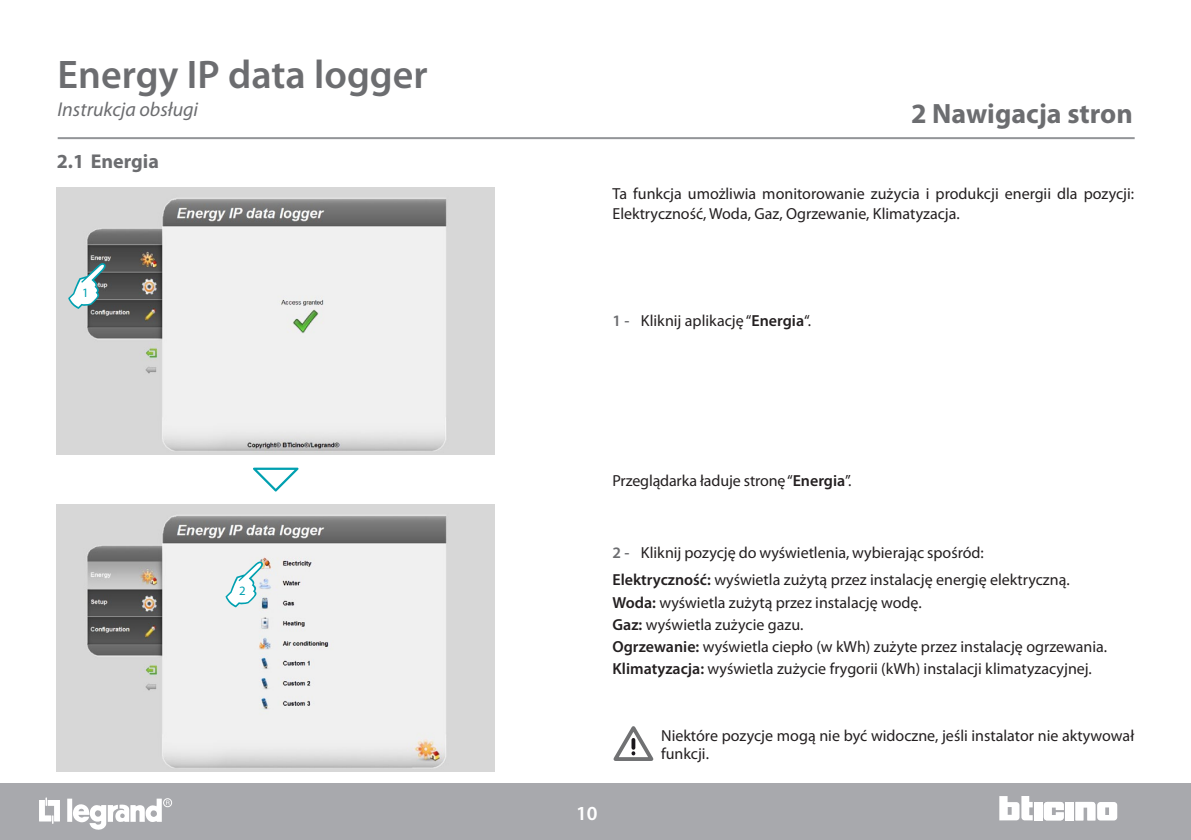
<style>
.page{position:relative;width:1191px;height:840px;background:#fff}
.page>*{position:absolute;margin:0;border:0;box-sizing:border-box;transform-origin:0 0}
.t1{font:600 40px "Myriad Pro";color:#6c6d70}
.t2{font:700 28px "Myriad Pro";color:#6c6d70}
.t3{font:italic 20px "Myriad Pro";color:#6c6d70}
.t4{font:700 20px "Myriad Pro";color:#6c6d70}
.t5{font:600 20px "Myriad Pro";color:#fff}
.t6{font:16px/22px "Myriad Pro";color:#231f20}
.t7{font:12.8px "Myriad Pro";color:#00a0b0}
.s1{font-weight:600;color:#6c6d70}
.s2{font-weight:600}
</style>
<div class="page">
<hr style="left:58px;top:137px;width:1076px;height:2px;background:#939598">
<div style="left:0;top:783px;width:1191px;height:56px;background:#a8a9ad"></div>
<div style="left:1034px;top:801px;width:8px;height:18px;background:#fff"></div>
<div style="left:1065px;top:801px;width:8px;height:18px;background:#fff"></div>
<svg style="left:1075px;top:801px;width:42px;height:19px"></svg>
<svg style="left:999px;top:796px;width:33px;height:23px"></svg>
<svg style="left:1043px;top:801px;width:20px;height:18px"></svg>
<div style="left:67px;top:798px;width:5px;height:23px;background:#fff"></div>
<svg style="left:39px;top:797px;width:21px;height:26px"></svg>
<div style="left:163px;top:798px;width:9px;height:8px;border:1px solid #fff;border-radius:50%"></div>
<svg style="left:72px;top:798px;width:98px;height:32px"></svg>
<svg style="left:613px;top:726px;width:41px;height:35px"></svg>
<img style="left:57px;top:187px;width:438px;height:267px">
<svg style="left:69px;top:263px;width:36px;height:46px"></svg>
<img style="left:57px;top:504px;width:438px;height:267px">
<svg style="left:226px;top:561px;width:36px;height:46px"></svg>
<svg style="left:253px;top:467px;width:45px;height:24px"></svg>
<h1 class="t1" style="left:58px;top:49px;width:371px">Energy IP data logger</h1>
<p class="t3" style="left:58px;top:96px;width:142px">Instrukcja obsługi</p>
<p class="t4" style="left:57px;top:148px;width:104px">2.1 Energia</p>
<p class="t7" style="left:82px;top:284px;width:8px">1</p>
<p class="t7" style="left:239px;top:582px;width:8px">2</p>
<h2 class="t2" style="left:911px;top:95px;width:223px">2 Nawigacja stron</h2>
<p class="t6" style="left:612px;top:184px;width:523px;line-height:19.2px">Ta funkcja umożliwia monitorowanie zużycia i produkcji energii dla pozycji:<br>Elektryczność, Woda, Gaz, Ogrzewanie, Klimatyzacja.</p>
<p class="t6" style="left:612px;top:309px;width:200px"><span class="s1">1 -</span> Kliknij aplikację “<span class="s2">Energia</span>“.</p>
<p class="t6" style="left:612px;top:468px;width:240px">Przeglądarka ładuje stronę “<span class="s2">Energia</span>”.</p>
<p class="t6" style="left:612px;top:538px;width:459px;line-height:27.8px"><span class="s1">2 -</span> Kliknij pozycję do wyświetlenia, wybierając spośród:<br><span class="s2">Elektryczność:</span> wyświetla zużytą przez instalację energię elektryczną.</p>
<p class="t6" style="left:612px;top:590px;width:496px"><span class="s2">Woda:</span> wyświetla zużytą przez instalację wodę.<br><span class="s2">Gaz:</span> wyświetla zużycie gazu.<br><span class="s2">Ogrzewanie:</span> wyświetla ciepło (w kWh) zużyte przez instalację ogrzewania.<br><span class="s2">Klimatyzacja:</span> wyświetla zużycie frygorii (kWh) instalacji klimatyzacyjnej.</p>
<p class="t5" style="left:576px;top:800px;width:23px">10</p>
<p class="t6" style="left:661px;top:725px;width:475px;line-height:18px">Niektóre pozycje mogą nie być widoczne, jeśli instalator nie aktywował funkcji.</p>
</div>
